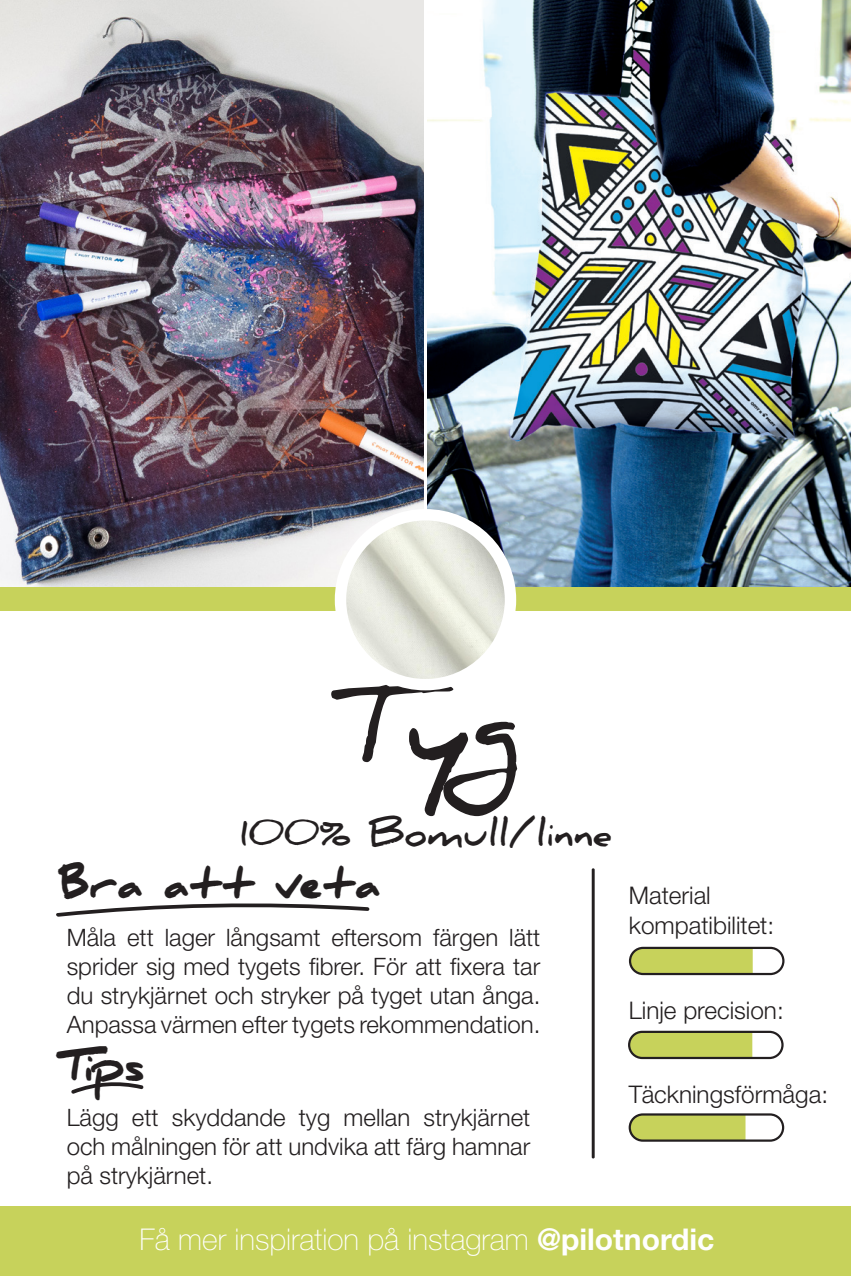
<style>
.page{position:relative;width:851px;height:1276px;background:#fff}
.page>*{position:absolute;margin:0;border:0;box-sizing:border-box;transform-origin:0 0}
.t1{font:700 105px "Daniel";color:#231f20}
.t2{font:900 39.6px "Daniel";color:#231f20}
.t3{font:700 36px "Daniel";color:#231f20}
.t4{font:100 30px "Helvetica Neue LT Std";color:#fff}
.t5{font:300 24.3px "Helvetica Neue LT Std";color:#231f20}
.t6{font:300 24px/28.8px "Helvetica Neue LT Std";color:#231f20;text-align:justify}
.s1{font-weight:700}
</style>
<div class="page">
<div style="left:631px;top:1033px;width:121px;height:23px;background:#c7d25b"></div>
<div style="left:628px;top:1030px;width:155px;height:29px;border:2px solid #231f20;border-radius:13px"></div>
<div style="left:631px;top:949px;width:121px;height:23px;background:#c7d25b"></div>
<div style="left:628px;top:946px;width:156px;height:29px;border:2px solid #231f20;border-radius:13px"></div>
<div style="left:631px;top:1116px;width:114px;height:24px;background:#c7d25b"></div>
<div style="left:628px;top:1113px;width:156px;height:28px;border:2px solid #231f20;border-radius:13px"></div>
<img style="left:0;top:0;width:424px;height:587px">
<img style="left:427px;top:0;width:423px;height:587px">
<div style="left:0;top:587px;width:850px;height:23px;background:#c7d25b"></div>
<div style="left:335px;top:509px;width:181px;height:181px;background:#fff;border-radius:50%"></div>
<img style="left:346px;top:520px;width:158px;height:159px;border-radius:79px">
<div style="left:0;top:1206px;width:850px;height:70px;background:#c7d25b"></div>
<svg style="left:591px;top:868px;width:3px;height:291px"></svg>
<svg style="left:56px;top:903px;width:314px;height:14px"></svg>
<svg style="left:71px;top:1082px;width:73px;height:12px"></svg>
<p class="t1" style="left:326px;top:665px;width:201px">Tyg</p>
<p class="t3" style="left:239px;top:812px;width:373px">100% Bomull/linne</p>
<p class="t2" style="left:59px;top:861px;width:323px">Bra att veta</p>
<p class="t6" style="left:67px;top:922px;width:475px">Måla ett lager långsamt eftersom färgen lätt sprider sig med tygets fibrer. För att fixera tar du strykjärnet och stryker på tyget utan ånga.<br>Anpassa värmen efter tygets rekommendation.</p>
<p class="t2" style="left:59px;top:1044px;width:87px">Tips</p>
<p class="t6" style="left:67px;top:1102px;width:465px">Lägg ett skyddande tyg mellan strykjärnet och målningen för att undvika att färg hamnar på strykjärnet.</p>
<p class="t5" style="left:628px;top:881px;width:83px">Material</p>
<p class="t5" style="left:628px;top:910px;width:147px">kompatibilitet:</p>
<p class="t5" style="left:628px;top:996px;width:156px">Linje precision:</p>
<p class="t5" style="left:628px;top:1079px;width:201px">Täckningsförmåga:</p>
<p class="t4" style="left:139px;top:1222px;width:576px">Få mer inspiration på instagram <span class="s1">@pilotnordic</span></p>
</div>
